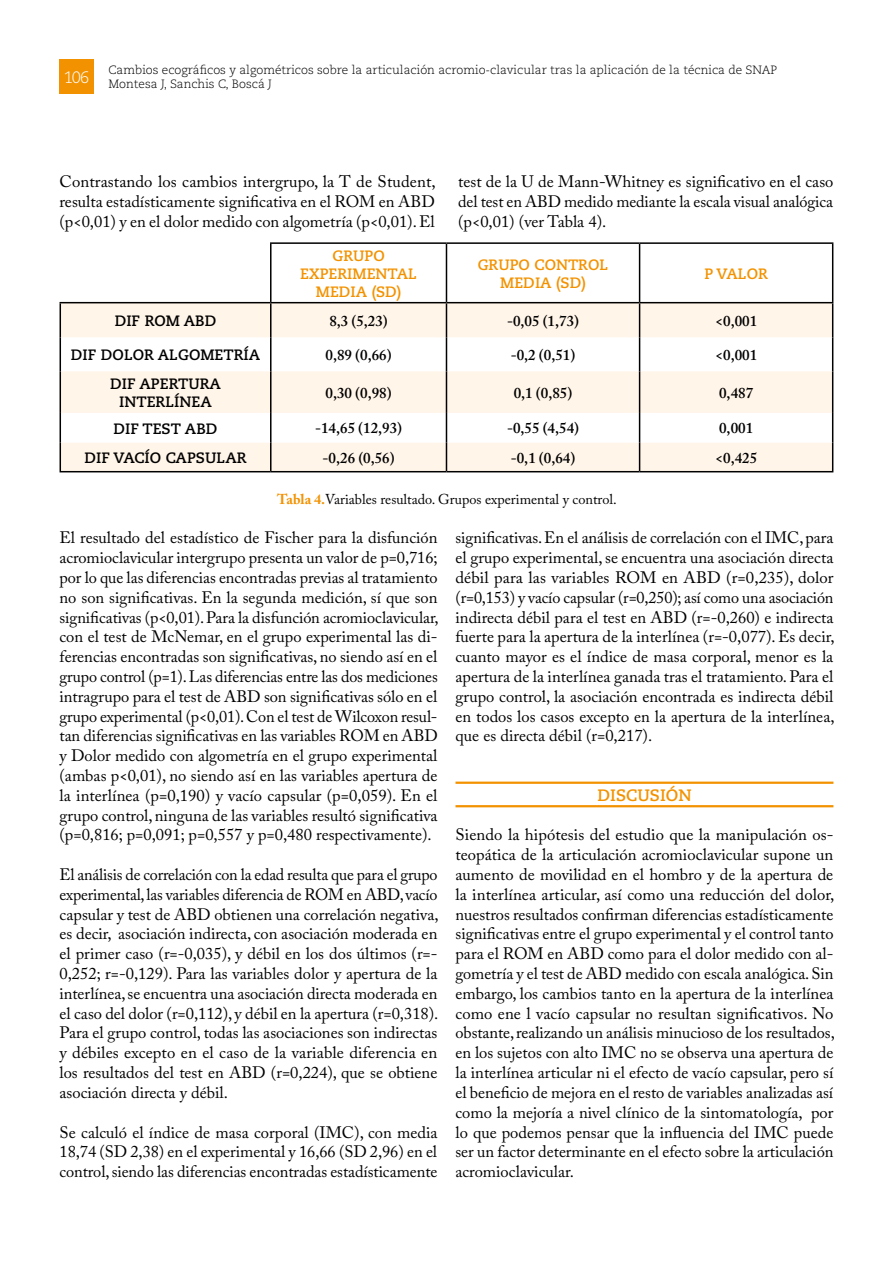
<style>
.page{position:relative;width:893px;height:1263px;background:#fff}
.page>*{position:absolute;margin:0;border:0;box-sizing:border-box;transform-origin:0 0}
.t1{font:16.5px/19.8px "Adobe Caslon Pro";color:#000;text-align:justify}
.t2{font:700 16.5px "Caecilia LT Std";color:#f39200}
.t3{font:300 16.5px "Caecilia LT Std";color:#fff}
.t4{font:600 15px "Adobe Caslon Pro";color:#000}
.t5{font:700 15px/18px "Caecilia LT Std";color:#000;text-align:center}
.t6{font:700 15px/18px "Caecilia LT Std";color:#f39200;text-align:center}
.t7{font:14.25px "Adobe Caslon Pro";color:#000}
.t8{font:300 12px/14.4px "Caecilia LT Std";color:#000}
.s1{font-size:16.5px}
.s2{font-weight:700;color:#f39200}
</style>
<div class="page">
<div style="left:60px;top:60px;width:34px;height:34px;background:#f39200"></div>
<svg style="left:61px;top:303px;width:771px;height:168px;fill:#fff5e9"></svg>
<hr style="left:270px;top:242px;width:176px;height:2px;background:#000">
<hr style="left:270px;top:244px;width:2px;height:58px;background:#000">
<hr style="left:640px;top:242px;width:193px;height:2px;background:#000">
<hr style="left:832px;top:244px;width:1px;height:58px;background:#000">
<hr style="left:271px;top:302px;width:175px;height:1px;background:#000">
<hr style="left:446px;top:302px;width:194px;height:1px;background:#000">
<hr style="left:640px;top:302px;width:193px;height:1px;background:#000">
<hr style="left:832px;top:303px;width:1px;height:34px;background:#000">
<hr style="left:832px;top:337px;width:1px;height:34px;background:#000">
<hr style="left:832px;top:371px;width:1px;height:42px;background:#000">
<hr style="left:832px;top:413px;width:1px;height:30px;background:#000">
<svg style="left:832px;top:443px;width:1px;height:28px"></svg>
<hr style="left:271px;top:471px;width:175px;height:1px;background:#000">
<hr style="left:640px;top:471px;width:193px;height:1px;background:#000">
<hr style="left:60px;top:302px;width:211px;height:1px;background:#000">
<hr style="left:60px;top:303px;width:1px;height:34px;background:#000">
<hr style="left:270px;top:303px;width:2px;height:34px;background:#000">
<hr style="left:60px;top:337px;width:1px;height:34px;background:#000">
<hr style="left:270px;top:337px;width:2px;height:34px;background:#000">
<hr style="left:60px;top:413px;width:1px;height:30px;background:#000">
<hr style="left:270px;top:413px;width:2px;height:30px;background:#000">
<svg style="left:60px;top:443px;width:1px;height:28px"></svg>
<hr style="left:270px;top:443px;width:2px;height:28px;background:#000">
<hr style="left:60px;top:471px;width:211px;height:1px;background:#000">
<hr style="left:446px;top:242px;width:194px;height:2px;background:#000">
<hr style="left:446px;top:244px;width:1px;height:58px;background:#000">
<hr style="left:639px;top:244px;width:1px;height:58px;background:#000">
<hr style="left:446px;top:303px;width:1px;height:34px;background:#000">
<hr style="left:639px;top:303px;width:1px;height:34px;background:#000">
<hr style="left:446px;top:337px;width:1px;height:34px;background:#000">
<hr style="left:639px;top:337px;width:1px;height:34px;background:#000">
<hr style="left:446px;top:371px;width:1px;height:42px;background:#000">
<hr style="left:639px;top:371px;width:1px;height:42px;background:#000">
<hr style="left:446px;top:413px;width:1px;height:30px;background:#000">
<hr style="left:639px;top:413px;width:1px;height:30px;background:#000">
<svg style="left:446px;top:443px;width:1px;height:28px"></svg>
<svg style="left:639px;top:443px;width:1px;height:28px"></svg>
<hr style="left:446px;top:471px;width:194px;height:1px;background:#000">
<hr style="left:60px;top:371px;width:1px;height:42px;background:#000">
<hr style="left:270px;top:371px;width:2px;height:42px;background:#000">
<hr style="left:455px;top:782px;width:378px;height:2px;background:#f39200">
<hr style="left:455px;top:805px;width:378px;height:2px;background:#f39200">
<p class="t3" style="left:64px;top:68px;width:27px">106</p>
<p class="t8" style="left:108px;top:63px;width:670px">Cambios ecográficos y algométricos sobre la articulación acromio-clavicular tras la aplicación de la técnica de SNAP<br>Montesa J, Sanchis C, Boscá J</p>
<p class="t1" style="left:60px;top:171px;width:378px">Contrastando los cambios intergrupo, la T de Student, resulta estadísticamente significativa en el ROM en ABD (p&lt;0,01) y en el dolor medido con algometría (p&lt;0,01). El</p>
<p class="t1" style="left:458px;top:171px;width:377px">test de la U de Mann-Whitney es significativo en el caso del test en ABD medido mediante la escala visual analógica (p&lt;0,01) (ver Tabla 4).</p>
<p class="t6" style="left:300px;top:247px;width:118px">GRUPO<br>EXPERIMENTAL<br>MEDIA (SD)</p>
<p class="t6" style="left:478px;top:256px;width:132px">GRUPO CONTROL<br>MEDIA (SD)</p>
<p class="t6" style="left:704px;top:265px;width:65px">P VALOR</p>
<p class="t5" style="left:115px;top:312px;width:103px">DIF ROM ABD</p>
<p class="t4" style="left:329px;top:312px;width:60px">8,3 (5,23)</p>
<p class="t4" style="left:507px;top:312px;width:74px">-0,05 (1,73)</p>
<p class="t4" style="left:715px;top:312px;width:44px"><span class="s1">&lt;</span>0,001</p>
<p class="t5" style="left:71px;top:346px;width:191px">DIF DOLOR ALGOMETRÍA</p>
<p class="t4" style="left:326px;top:346px;width:68px">0,89 (0,66)</p>
<p class="t4" style="left:511px;top:346px;width:66px">-0,2 (0,51)</p>
<p class="t4" style="left:715px;top:346px;width:44px"><span class="s1">&lt;</span>0,001</p>
<p class="t5" style="left:110px;top:375px;width:112px">DIF APERTURA<br>INTERLÍNEA</p>
<p class="t4" style="left:326px;top:384px;width:68px">0,30 (0,98)</p>
<p class="t4" style="left:514px;top:384px;width:60px">0,1 (0,85)</p>
<p class="t4" style="left:719px;top:384px;width:36px">0,487</p>
<p class="t5" style="left:114px;top:420px;width:105px">DIF TEST ABD</p>
<p class="t4" style="left:315px;top:419px;width:89px">-14,65 (12,93)</p>
<p class="t4" style="left:507px;top:419px;width:74px">-0,55 (4,54)</p>
<p class="t4" style="left:719px;top:419px;width:36px">0,001</p>
<p class="t5" style="left:85px;top:449px;width:163px">DIF VACÍO CAPSULAR</p>
<p class="t4" style="left:323px;top:449px;width:74px">-0,26 (0,56)</p>
<p class="t4" style="left:511px;top:449px;width:66px">-0,1 (0,64)</p>
<p class="t4" style="left:715px;top:449px;width:44px"><span class="s1">&lt;</span>0,425</p>
<p class="t7" style="left:277px;top:491px;width:341px"><span class="s2">Tabla 4.</span>Variables resultado. Grupos experimental y control.</p>
<p class="t1" style="left:60px;top:528px;width:381px">El resultado del estadístico de Fischer para la disfunción acromioclavicular intergrupo presenta un valor de p=0,716; por lo que las diferencias encontradas previas al tratamiento no son significativas. En la segunda medición, sí que son significativas (p&lt;0,01). Para la disfunción acromioclavicular, con el test de McNemar, en el grupo experimental las di&shy;ferencias encontradas son significativas, no siendo así en el grupo control (p=1). Las diferencias entre las dos mediciones intragrupo para el test de ABD son significativas sólo en el grupo experimental (p&lt;0,01). Con el test de Wilcoxon resul&shy;tan diferencias significativas en las variables ROM en ABD y Dolor medido con algometría en el grupo experimental (ambas p&lt;0,01), no siendo así en las variables apertura de la interlínea (p=0,190) y vacío capsular (p=0,059). En el grupo control, ninguna de las variables resultó significativa (p=0,816; p=0,091; p=0,557 y p=0,480 respectivamente).</p>
<p class="t1" style="left:60px;top:864px;width:381px">El análisis de correlación con la edad resulta que para el grupo experimental, las variables diferencia de ROM en ABD, vacío capsular y test de ABD obtienen una correlación negativa, es decir, asociación indirecta, con asociación moderada en el primer caso (r=-0,035), y débil en los dos últimos (r=- 0,252; r=-0,129). Para las variables dolor y apertura de la interlínea, se encuentra una asociación directa moderada en el caso del dolor (r=0,112), y débil en la apertura (r=0,318).<br>Para el grupo control, todas las asociaciones son indirectas y débiles excepto en el caso de la variable diferencia en los resultados del test en ABD (r=0,224), que se obtiene asociación directa y débil.</p>
<p class="t1" style="left:60px;top:1122px;width:380px">Se calculó el índice de masa corporal (IMC), con media 18,74 (SD 2,38) en el experimental y 16,66 (SD 2,96) en el control, siendo las diferencias encontradas estadísticamente</p>
<p class="t1" style="left:455px;top:528px;width:381px">significativas. En el análisis de correlación con el IMC, para el grupo experimental, se encuentra una asociación directa débil para las variables ROM en ABD (r=0,235), dolor (r=0,153) y vacío capsular (r=0,250); así como una asociación indirecta débil para el test en ABD (r=-0,260) e indirecta fuerte para la apertura de la interlínea (r=-0,077). Es decir, cuanto mayor es el índice de masa corporal, menor es la apertura de la interlínea ganada tras el tratamiento. Para el grupo control, la asociación encontrada es indirecta débil en todos los casos excepto en la apertura de la interlínea, que es directa débil (r=0,217).</p>
<p class="t2" style="left:597px;top:785px;width:96px">DISCUSIÓN</p>
<p class="t1" style="left:455px;top:825px;width:381px">Siendo la hipótesis del estudio que la manipulación os&shy;teopática de la articulación acromioclavicular supone un aumento de movilidad en el hombro y de la apertura de la interlínea articular, así como una reducción del dolor, nuestros resultados confirman diferencias estadísticamente significativas entre el grupo experimental y el control tanto para el ROM en ABD como para el dolor medido con al&shy;gometría y el test de ABD medido con escala analógica. Sin embargo, los cambios tanto en la apertura de la interlínea como ene l vacío capsular no resultan significativos. No obstante, realizando un análisis minucioso de los resultados, en los sujetos con alto IMC no se observa una apertura de la interlínea articular ni el efecto de vacío capsular, pero sí el beneficio de mejora en el resto de variables analizadas así como la mejoría a nivel clínico de la sintomatología, por lo que podemos pensar que la influencia del IMC puede ser un factor determinante en el efecto sobre la articulación acromioclavicular.</p>
</div>
